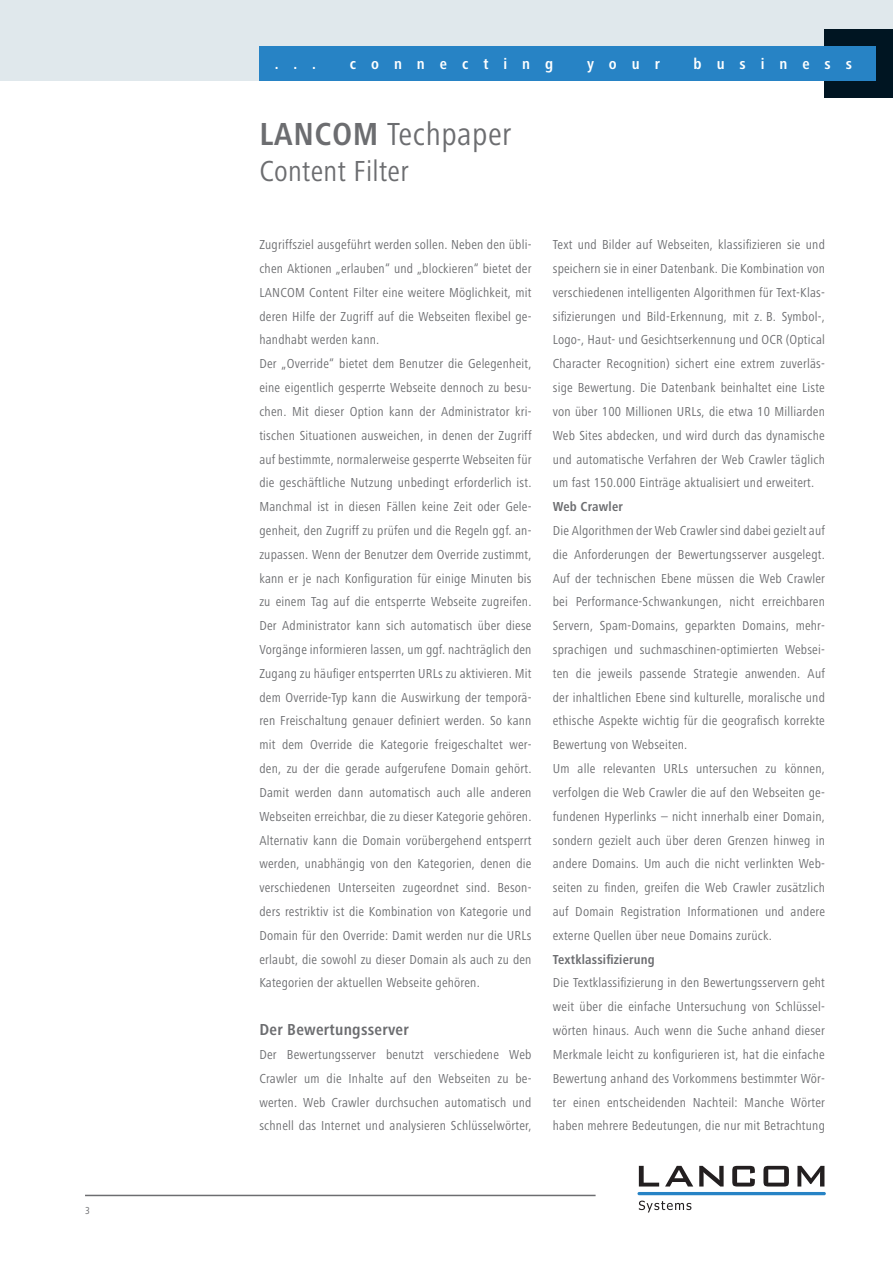
<style>
.page{position:relative;width:893px;height:1263px;background:#fff}
.page>*{position:absolute;margin:0;border:0;box-sizing:border-box;transform-origin:0 0}
.t1{font:condensed 33px "Frutiger Next LT";letter-spacing:.015em;color:#6c6d70}
.t2{font:condensed 30px "Frutiger Next LT";letter-spacing:.01em;color:#6c6d70}
.Head1{font:700 condensed 16.5px "Frutiger Next LT";letter-spacing:.015em;color:#6c6d70}
.t3{font:700 condensed 15.75px "Frutiger Next LT";letter-spacing:.95em;color:#fff}
.Body{font:condensed 13.5px/23.9px "Frutiger Next LT";letter-spacing:.015em;color:#6c6d70;text-align:justify}
.Head2{font:700 condensed 13.5px "Frutiger Next LT";letter-spacing:.015em;color:#6c6d70}
.t4{font:condensed 10.5px "Frutiger Next LT";color:#6c6d70}
.s1{font-weight:700}
</style>
<div class="page">
<svg style="left:639px;top:1166px;width:20px;height:20px"></svg>
<svg style="left:665px;top:1166px;width:28px;height:20px"></svg>
<svg style="left:699px;top:1166px;width:25px;height:20px"></svg>
<svg style="left:732px;top:1166px;width:23px;height:20px"></svg>
<svg style="left:763px;top:1166px;width:26px;height:20px"></svg>
<svg style="left:797px;top:1166px;width:27px;height:20px"></svg>
<svg style="left:639px;top:1200px;width:52px;height:12px"></svg>
<hr style="left:637px;top:1192px;width:189px;height:3px;background:#2783c5;border-radius:2px">
<div style="left:0;top:0;width:893px;height:81px;background:#e0e8ec"></div>
<div style="left:825px;top:30px;width:68px;height:68px;background:#001522"></div>
<div style="left:259px;top:47px;width:617px;height:34px;background:#2783c5"></div>
<hr style="left:85px;top:1195px;width:511px;height:1px;background:#6c6d70">
<p class="t4" style="left:85px;top:1205px;width:6px">3</p>
<p class="t3" style="left:275px;top:55px;width:43px">...</p>
<p class="t3" style="left:350px;top:55px;width:205px">connecting</p>
<p class="t3" style="left:587px;top:55px;width:74px">your</p>
<p class="t3" style="left:694px;top:55px;width:160px">business</p>
<h1 class="t1" style="left:259px;top:115px;width:254px"><span class="s1">LANCOM</span> Techpaper</h1>
<h2 class="t2" style="left:259px;top:154px;width:151px">Content Filter</h2>
<p class="Body" style="left:259px;top:233px;width:274px">Zugriffsziel ausgeführt werden sollen. Neben den übli&shy;chen Aktionen „erlauben“ und „blockieren“ bietet der LANCOM Content Filter eine weitere Möglichkeit, mit deren Hilfe der Zugriff auf die Webseiten flexibel ge&shy;handhabt werden kann.</p>
<p class="Body" style="left:259px;top:352px;width:274px">Der „Override“ bietet dem Benutzer die Gelegenheit, eine eigentlich gesperrte Webseite dennoch zu besu&shy;chen. Mit dieser Option kann der Administrator kri&shy;tischen Situationen ausweichen, in denen der Zugriff auf bestimmte, normalerweise gesperrte Webseiten für die geschäftliche Nutzung unbedingt erforderlich ist.<br>Manchmal ist in diesen Fällen keine Zeit oder Gele&shy;genheit, den Zugriff zu prüfen und die Regeln ggf. an&shy;zupassen. Wenn der Benutzer dem Override zustimmt, kann er je nach Konfiguration für einige Minuten bis zu einem Tag auf die entsperrte Webseite zugreifen.<br>Der Administrator kann sich automatisch über diese Vorgänge informieren lassen, um ggf. nachträglich den Zugang zu häufiger entsperrten URLs zu aktivieren. Mit dem Override-Typ kann die Auswirkung der temporä&shy;ren Freischaltung genauer definiert werden. So kann mit dem Override die Kategorie freigeschaltet wer&shy;den, zu der die gerade aufgerufene Domain gehört.<br>Damit werden dann automatisch auch alle anderen Webseiten erreichbar, die zu dieser Kategorie gehören.<br>Alternativ kann die Domain vorübergehend entsperrt werden, unabhängig von den Kategorien, denen die verschiedenen Unterseiten zugeordnet sind. Beson&shy;ders restriktiv ist die Kombination von Kategorie und Domain für den Override: Damit werden nur die URLs erlaubt, die sowohl zu dieser Domain als auch zu den Kategorien der aktuellen Webseite gehören.</p>
<p class="Head1" style="left:259px;top:1020px;width:151px">Der Bewertungsserver</p>
<p class="Body" style="left:259px;top:1042px;width:274px">Der Bewertungsserver benutzt verschiedene Web Crawler um die Inhalte auf den Webseiten zu be&shy;werten. Web Crawler durchsuchen automatisch und schnell das Internet und analysieren Schlüsselwörter,</p>
<p class="Body" style="left:553px;top:233px;width:274px">Text und Bilder auf Webseiten, klassifizieren sie und speichern sie in einer Datenbank. Die Kombination von verschiedenen intelligenten Algorithmen für Text-Klas&shy;sifizierungen und Bild-Erkennung, mit z. B. Symbol-, Logo-, Haut- und Gesichtserkennung und OCR (Optical Character Recognition) sichert eine extrem zuverläs&shy;sige Bewertung. Die Datenbank beinhaltet eine Liste von über 100 Millionen URLs, die etwa 10 Milliarden Web Sites abdecken, und wird durch das dynamische und automatische Verfahren der Web Crawler täglich um fast 150.000 Einträge aktualisiert und erweitert.</p>
<p class="Head2" style="left:553px;top:499px;width:72px">Web Crawler</p>
<p class="Body" style="left:553px;top:519px;width:274px">Die Algorithmen der Web Crawler sind dabei gezielt auf die Anforderungen der Bewertungsserver ausgelegt.<br>Auf der technischen Ebene müssen die Web Crawler bei Performance-Schwankungen, nicht erreichbaren Servern, Spam-Domains, geparkten Domains, mehr&shy;sprachigen und suchmaschinen-optimierten Websei&shy;ten die jeweils passende Strategie anwenden. Auf der inhaltlichen Ebene sind kulturelle, moralische und ethische Aspekte wichtig für die geografisch korrekte Bewertung von Webseiten.</p>
<p class="Body" style="left:553px;top:757px;width:274px">Um alle relevanten URLs untersuchen zu können, verfolgen die Web Crawler die auf den Webseiten ge&shy;fundenen Hyperlinks – nicht innerhalb einer Domain, sondern gezielt auch über deren Grenzen hinweg in andere Domains. Um auch die nicht verlinkten Web&shy;seiten zu finden, greifen die Web Crawler zusätzlich auf Domain Registration Informationen und andere externe Quellen über neue Domains zurück.</p>
<p class="Head2" style="left:553px;top:951px;width:103px">Textklassifizierung</p>
<p class="Body" style="left:553px;top:971px;width:274px">Die Textklassifizierung in den Bewertungsservern geht weit über die einfache Untersuchung von Schlüssel&shy;wörten hinaus. Auch wenn die Suche anhand dieser Merkmale leicht zu konfigurieren ist, hat die einfache Bewertung anhand des Vorkommens bestimmter Wör&shy;ter einen entscheidenden Nachteil: Manche Wörter haben mehrere Bedeutungen, die nur mit Betrachtung</p>
</div>
